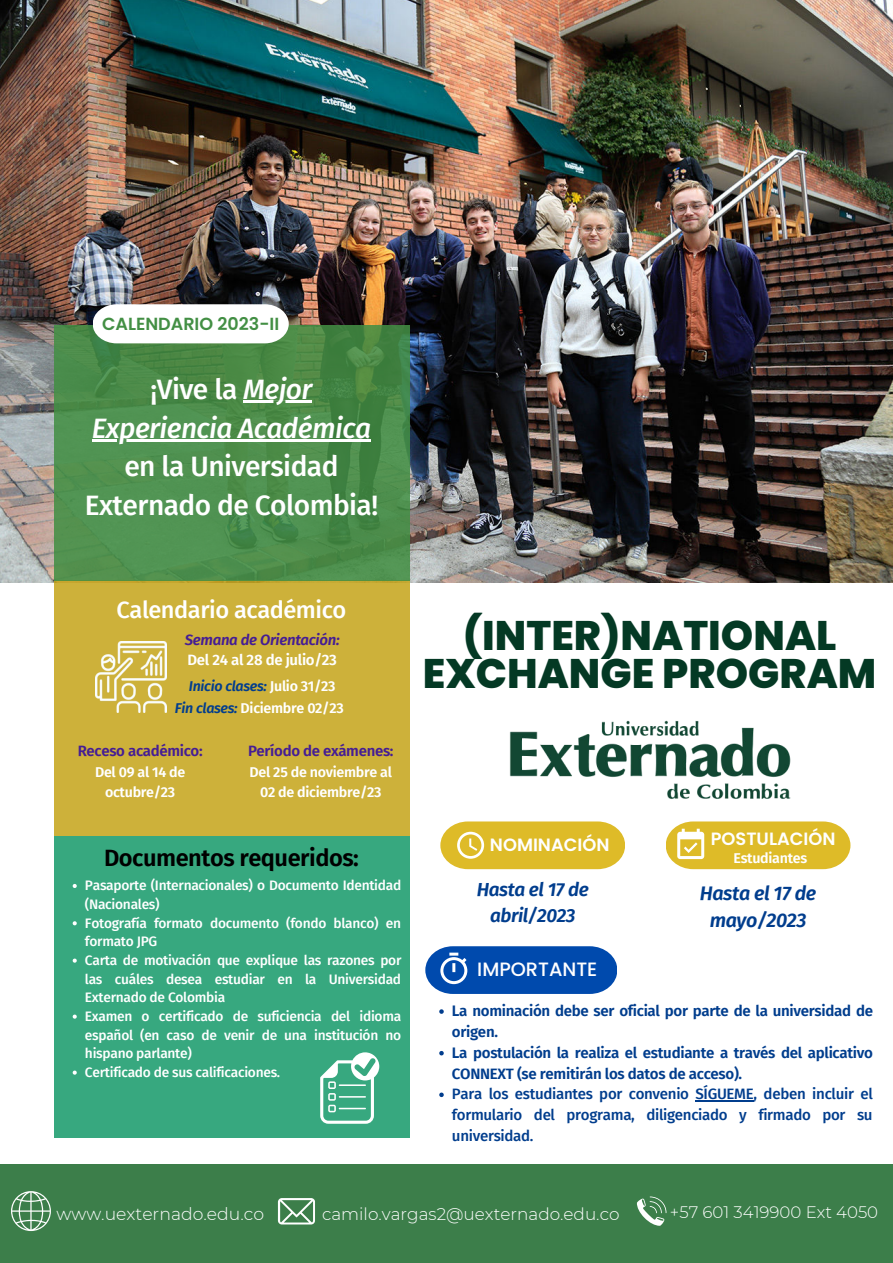
<style>
.page{position:relative;width:893px;height:1263px;background:#fff}
.page>*{position:absolute;margin:0;border:0;box-sizing:border-box;transform-origin:0 0}
.t1{font:800 41.25px/38.2px "Poppins";color:#043924;text-align:center}
.t2{font:500 28.12px/38.8px "Fira Sans";letter-spacing:-.02em;color:#fff;text-align:center}
.t3{font:italic 500 28.12px/38.8px "Fira Sans";letter-spacing:-.02em;color:#fff;text-align:center}
.t4{font:600 23.62px "Fira Sans";letter-spacing:-.02em;color:#000}
.t5{font:500 23.62px "Fira Sans";letter-spacing:-.02em;color:#fff}
.t6{font:italic 600 19.65px/27px "Fira Sans";letter-spacing:-.02em;color:#013d8d;text-align:center}
.t7{font:500 19.27px "Poppins";color:#fff}
.t8{font:italic 600 18.9px/26.4px "Fira Sans";letter-spacing:-.02em;color:#013d8d;text-align:center}
.t9{font:600 17.77px "Poppins";color:#fff}
.t10{font:600 17.55px "Poppins";color:#438f44}
.t11{font:300 17.25px "Montserrat";color:#fff}
.t12{font:300 16.88px "Montserrat";color:#fff}
.t13{font:300 16.58px "Montserrat";color:#fff}
.t14{font:600 15.08px/20.9px "Fira Sans";letter-spacing:-.02em;color:#013d8d}
.t15{font:500 15.08px/20.9px "Fira Sans";letter-spacing:-.02em;color:#013d8d;text-align:justify}
.t16{font:600 15px "Fira Sans";letter-spacing:-.02em;color:#451d94}
.t17{font:italic 600 15px "Fira Sans";letter-spacing:-.02em;color:#451d94}
.t18{font:600 15px "Fira Sans";letter-spacing:-.02em;color:#fff}
.t19{font:600 14.25px/19.6px "Fira Sans";letter-spacing:-.02em;color:#fff;text-align:center}
.t20{font:500 13.73px/18.7px "Fira Sans";letter-spacing:-.02em;color:#fff}
.s1{font-style:normal}
.s2{font-style:italic;color:#013d8d}
</style>
<div class="page">
<div style="left:0;top:1164px;width:893px;height:99px;background:#3c7e4a"></div>
<svg style="left:440px;top:821px;width:185px;height:48px;background:#e1c13d"></svg>
<svg style="left:666px;top:821px;width:184px;height:48px;background:#e1c241"></svg>
<svg style="left:425px;top:946px;width:192px;height:48px;background:#195bb5"></svg>
<img style="left:0;top:0;width:893px;height:583px">
<div style="left:54px;top:580px;width:356px;height:256px;background:#cdb13a"></div>
<svg style="left:54px;top:325px;width:356px;height:255px;background:#4c8d4c"></svg>
<div style="left:54px;top:836px;width:356px;height:301px;background:#37a87f"></div>
<svg style="left:93px;top:304px;width:195px;height:39px"></svg>
<img style="left:509px;top:720px;width:282px;height:79px">
<svg style="left:11px;top:1191px;width:40px;height:40px"></svg>
<svg style="left:278px;top:1198px;width:37px;height:26px"></svg>
<svg style="left:636px;top:1196px;width:30px;height:30px"></svg>
<img style="left:95px;top:642px;width:71px;height:71px">
<svg style="left:320px;top:1052px;width:59px;height:72px"></svg>
<svg style="left:439px;top:1009px;width:5px;height:5px"></svg>
<svg style="left:439px;top:1051px;width:5px;height:4px"></svg>
<svg style="left:439px;top:1092px;width:5px;height:5px"></svg>
<hr style="left:695px;top:1100px;width:58px;height:1px;background:#013d8d">
<hr style="left:243px;top:400px;width:69px;height:3px;background:#fff">
<hr style="left:92px;top:439px;width:278px;height:2px;background:#fff">
<svg style="left:73px;top:884px;width:4px;height:4px"></svg>
<svg style="left:73px;top:921px;width:4px;height:4px"></svg>
<svg style="left:73px;top:958px;width:4px;height:5px"></svg>
<svg style="left:73px;top:1014px;width:4px;height:5px"></svg>
<svg style="left:73px;top:1070px;width:4px;height:5px"></svg>
<p class="t10" style="left:102px;top:314px;width:179px">CALENDARIO 2023-II</p>
<h2 class="t3" style="left:92px;top:368px;width:281px"><span class="s1">¡Vive la</span> Mejor<br>Experiencia Académica</h2>
<h2 class="t2" style="left:85px;top:446px;width:295px">en la Universidad<br>Externado de Colombia!</h2>
<h3 class="t5" style="left:117px;top:590px;width:231px">Calendario académico</h3>
<p class="t17" style="left:185px;top:627px;width:156px">Semana de Orientación:</p>
<p class="t18" style="left:187px;top:648px;width:151px">Del 24 al 28 de julio/23</p>
<p class="t19" style="left:175px;top:673px;width:170px;line-height:22.5px"><span class="s2">Inicio clases:</span> Julio 31/23<br><span class="s2">Fin clases:</span> Diciembre 02/23</p>
<p class="t16" style="left:78px;top:739px;width:126px">Receso académico:</p>
<p class="t19" style="left:95px;top:762px;width:92px">Del 09 al 14 de octubre/23</p>
<p class="t16" style="left:248px;top:739px;width:147px">Período de exámenes:</p>
<p class="t19" style="left:250px;top:762px;width:144px">Del 25 de noviembre al<br>02 de diciembre/23</p>
<h1 class="t1" style="left:423px;top:616px;width:455px">(INTER)NATIONAL<br>EXCHANGE PROGRAM</h1>
<p class="t9" style="left:490px;top:834px;width:121px">NOMINACIÓN</p>
<p class="t9" style="left:711px;top:828px;width:126px">POSTULACIÓN</p>
<h3 class="t4" style="left:104px;top:839px;width:256px">Documentos requeridos:</h3>
<p class="t19" style="left:733px;top:847px;width:75px">Estudiantes</p>
<p class="t20" style="left:85px;top:875px;width:318px">Pasaporte (Internacionales) o Documento Identidad (Nacionales)<br>Fotografía formato documento (fondo blanco) en formato JPG<br>Carta de motivación que explique las razones por las cuáles desea estudiar en la Universidad Externado de Colombia<br>Examen o certificado de suficiencia del idioma español (en caso de venir de una institución no hispano parlante)<br>Certificado de sus calificaciones.</p>
<h3 class="t8" style="left:477px;top:875px;width:113px">Hasta el 17 de abril/2023</h3>
<h3 class="t6" style="left:700px;top:879px;width:118px">Hasta el 17 de mayo/2023</h3>
<h3 class="t7" style="left:477px;top:958px;width:122px">IMPORTANTE</h3>
<p class="t14" style="left:452px;top:999px;width:422px">La nominación debe ser oficial por parte de la universidad de origen.<br>La postulación la realiza el estudiante a través del aplicativo CONNEXT (se remitirán los datos de acceso).</p>
<p class="t15" style="left:452px;top:1083px;width:422px">Para los estudiantes por convenio SÍGUEME, deben incluir el formulario del programa, diligenciado y firmado por su universidad.</p>
<p class="t11" style="left:57px;top:1202px;width:209px">www.uexternado.edu.co</p>
<p class="t12" style="left:322px;top:1203px;width:299px">camilo.vargas2@uexternado.edu.co</p>
<p class="t13" style="left:670px;top:1201px;width:210px">+57 601 3419900 Ext 4050</p>
</div>
